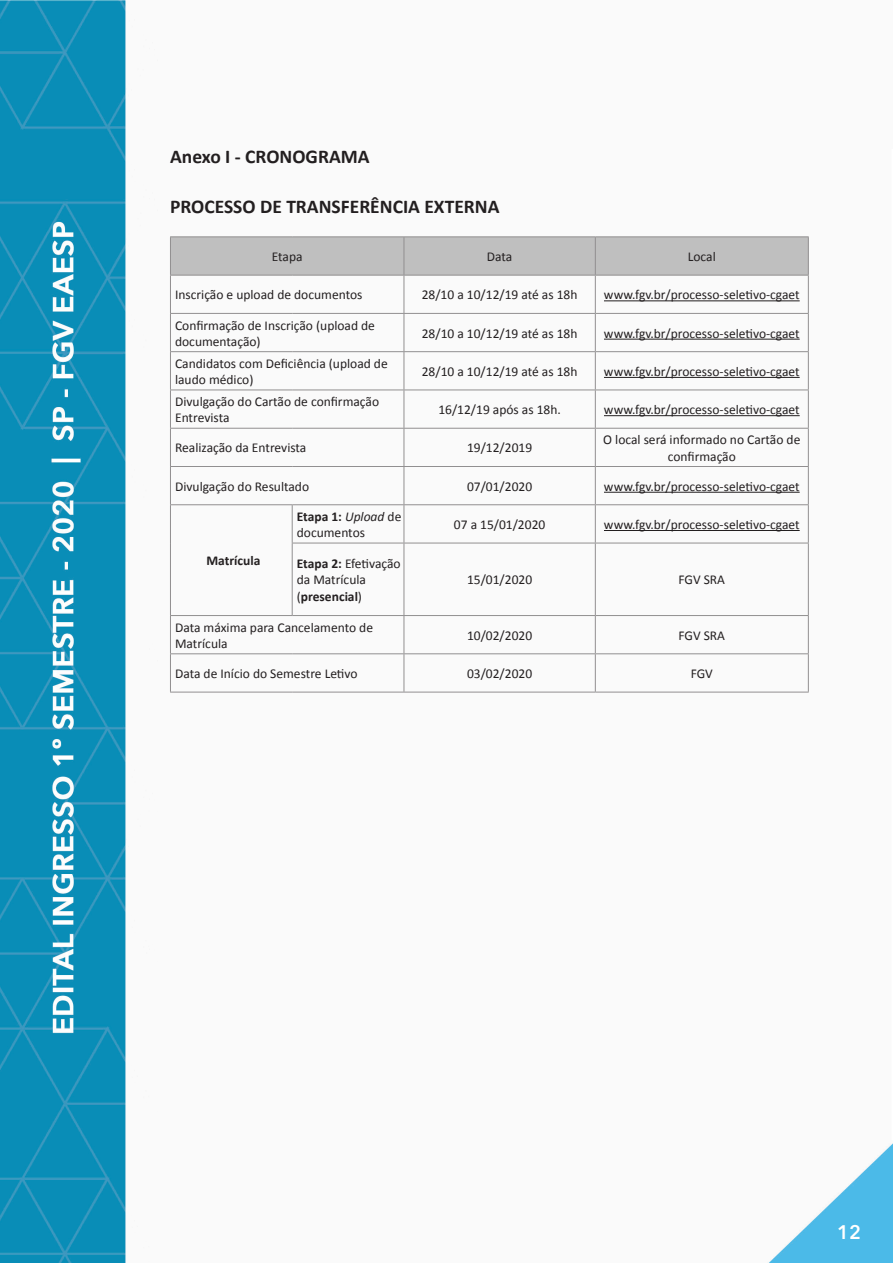
<style>
.page{position:relative;width:893px;height:1263px;background:#fff}
.page>*{position:absolute;margin:0;border:0;box-sizing:border-box;transform-origin:0 0}
.t1{font:700 19.5px "Calibri";color:#231f20}
.t2{font:600 19.5px "Avenir Next LT Pro";color:#fff}
.t3{font:13.5px/16.2px "Calibri";color:#231f20}
.t4{font:700 13.5px "Calibri";color:#231f20}
.s1{font-weight:700}
.s2{font-style:italic}
</style>
<div class="page">
<img style="left:0;top:0;width:893px;height:1262px">
<div style="left:170px;top:0;width:723px;height:149px;background:#fafafa"></div>
<div style="left:171px;top:237px;width:637px;height:38px;background:#bfbfbf"></div>
<hr style="left:170px;top:236px;width:122px;height:1px;background:#918f90">
<hr style="left:170px;top:237px;width:1px;height:38px;background:#918f90">
<hr style="left:292px;top:236px;width:112px;height:1px;background:#918f90">
<hr style="left:404px;top:236px;width:191px;height:1px;background:#918f90">
<hr style="left:404px;top:237px;width:1px;height:38px;background:#918f90">
<hr style="left:595px;top:236px;width:214px;height:1px;background:#918f90">
<hr style="left:595px;top:237px;width:1px;height:38px;background:#918f90">
<hr style="left:808px;top:237px;width:1px;height:38px;background:#918f90">
<hr style="left:170px;top:275px;width:122px;height:1px;background:#918f90">
<hr style="left:170px;top:275px;width:1px;height:38px;background:#918f90">
<hr style="left:292px;top:275px;width:112px;height:1px;background:#918f90">
<hr style="left:404px;top:275px;width:191px;height:1px;background:#918f90">
<hr style="left:404px;top:275px;width:1px;height:38px;background:#918f90">
<hr style="left:595px;top:275px;width:214px;height:1px;background:#918f90">
<hr style="left:595px;top:275px;width:1px;height:38px;background:#918f90">
<hr style="left:808px;top:275px;width:1px;height:38px;background:#918f90">
<hr style="left:170px;top:313px;width:122px;height:1px;background:#918f90">
<hr style="left:170px;top:314px;width:1px;height:37px;background:#918f90">
<hr style="left:292px;top:313px;width:112px;height:1px;background:#918f90">
<hr style="left:404px;top:313px;width:191px;height:1px;background:#918f90">
<hr style="left:404px;top:314px;width:1px;height:37px;background:#918f90">
<hr style="left:595px;top:313px;width:214px;height:1px;background:#918f90">
<hr style="left:595px;top:314px;width:1px;height:37px;background:#918f90">
<hr style="left:808px;top:314px;width:1px;height:37px;background:#918f90">
<hr style="left:170px;top:351px;width:122px;height:1px;background:#918f90">
<hr style="left:170px;top:352px;width:1px;height:38px;background:#918f90">
<hr style="left:292px;top:351px;width:112px;height:1px;background:#918f90">
<hr style="left:404px;top:351px;width:191px;height:1px;background:#918f90">
<hr style="left:404px;top:352px;width:1px;height:38px;background:#918f90">
<hr style="left:595px;top:351px;width:214px;height:1px;background:#918f90">
<hr style="left:595px;top:352px;width:1px;height:38px;background:#918f90">
<hr style="left:808px;top:352px;width:1px;height:38px;background:#918f90">
<hr style="left:170px;top:390px;width:122px;height:1px;background:#918f90">
<hr style="left:170px;top:390px;width:1px;height:38px;background:#918f90">
<hr style="left:292px;top:390px;width:112px;height:1px;background:#918f90">
<hr style="left:404px;top:390px;width:191px;height:1px;background:#918f90">
<hr style="left:404px;top:390px;width:1px;height:38px;background:#918f90">
<hr style="left:595px;top:390px;width:214px;height:1px;background:#918f90">
<hr style="left:595px;top:390px;width:1px;height:38px;background:#918f90">
<hr style="left:808px;top:390px;width:1px;height:38px;background:#918f90">
<hr style="left:170px;top:428px;width:122px;height:1px;background:#918f90">
<hr style="left:170px;top:429px;width:1px;height:37px;background:#918f90">
<hr style="left:292px;top:428px;width:112px;height:1px;background:#918f90">
<hr style="left:404px;top:428px;width:191px;height:1px;background:#918f90">
<hr style="left:404px;top:429px;width:1px;height:37px;background:#918f90">
<hr style="left:595px;top:428px;width:214px;height:1px;background:#918f90">
<hr style="left:595px;top:429px;width:1px;height:37px;background:#918f90">
<hr style="left:808px;top:429px;width:1px;height:37px;background:#918f90">
<hr style="left:170px;top:466px;width:122px;height:1px;background:#918f90">
<hr style="left:170px;top:467px;width:1px;height:37px;background:#918f90">
<hr style="left:292px;top:466px;width:112px;height:1px;background:#918f90">
<hr style="left:404px;top:466px;width:191px;height:1px;background:#918f90">
<hr style="left:404px;top:467px;width:1px;height:37px;background:#918f90">
<hr style="left:595px;top:466px;width:214px;height:1px;background:#918f90">
<hr style="left:595px;top:467px;width:1px;height:37px;background:#918f90">
<hr style="left:808px;top:467px;width:1px;height:37px;background:#918f90">
<hr style="left:170px;top:504px;width:122px;height:1px;background:#918f90">
<hr style="left:170px;top:505px;width:1px;height:38px;background:#918f90">
<hr style="left:170px;top:543px;width:1px;height:72px;background:#918f90">
<hr style="left:292px;top:504px;width:112px;height:1px;background:#918f90">
<hr style="left:292px;top:505px;width:1px;height:38px;background:#918f90">
<hr style="left:404px;top:504px;width:191px;height:1px;background:#918f90">
<hr style="left:404px;top:505px;width:1px;height:38px;background:#918f90">
<hr style="left:595px;top:504px;width:214px;height:1px;background:#918f90">
<hr style="left:595px;top:505px;width:1px;height:38px;background:#918f90">
<hr style="left:808px;top:505px;width:1px;height:38px;background:#918f90">
<hr style="left:292px;top:543px;width:112px;height:1px;background:#918f90">
<hr style="left:292px;top:543px;width:1px;height:72px;background:#918f90">
<hr style="left:404px;top:543px;width:191px;height:1px;background:#918f90">
<hr style="left:404px;top:543px;width:1px;height:72px;background:#918f90">
<hr style="left:595px;top:543px;width:214px;height:1px;background:#918f90">
<hr style="left:595px;top:543px;width:1px;height:72px;background:#918f90">
<hr style="left:808px;top:543px;width:1px;height:72px;background:#918f90">
<hr style="left:170px;top:615px;width:122px;height:1px;background:#918f90">
<hr style="left:170px;top:616px;width:1px;height:37px;background:#918f90">
<hr style="left:292px;top:615px;width:112px;height:1px;background:#918f90">
<hr style="left:404px;top:615px;width:191px;height:1px;background:#918f90">
<hr style="left:404px;top:616px;width:1px;height:37px;background:#918f90">
<hr style="left:595px;top:615px;width:214px;height:1px;background:#918f90">
<hr style="left:595px;top:616px;width:1px;height:37px;background:#918f90">
<hr style="left:808px;top:616px;width:1px;height:37px;background:#918f90">
<hr style="left:170px;top:653px;width:122px;height:1px;background:#918f90">
<hr style="left:170px;top:654px;width:1px;height:38px;background:#918f90">
<hr style="left:292px;top:653px;width:112px;height:1px;background:#918f90">
<hr style="left:404px;top:653px;width:191px;height:1px;background:#918f90">
<hr style="left:404px;top:654px;width:1px;height:38px;background:#918f90">
<hr style="left:595px;top:653px;width:214px;height:1px;background:#918f90">
<hr style="left:595px;top:654px;width:1px;height:38px;background:#918f90">
<hr style="left:808px;top:654px;width:1px;height:38px;background:#918f90">
<hr style="left:170px;top:692px;width:122px;height:1px;background:#918f90">
<hr style="left:292px;top:692px;width:112px;height:1px;background:#918f90">
<hr style="left:404px;top:692px;width:191px;height:1px;background:#918f90">
<hr style="left:595px;top:692px;width:214px;height:1px;background:#918f90">
<hr style="left:604px;top:300px;width:196px;height:1px;background:#231f20">
<hr style="left:604px;top:339px;width:196px;height:1px;background:#231f20">
<hr style="left:604px;top:377px;width:196px;height:1px;background:#231f20">
<hr style="left:604px;top:415px;width:196px;height:1px;background:#231f20">
<hr style="left:604px;top:492px;width:196px;height:1px;background:#231f20">
<hr style="left:604px;top:530px;width:196px;height:1px;background:#231f20">
<h1 class="t1" style="left:170px;top:145px;width:201px">Anexo I - CRONOGRAMA</h1>
<h1 class="t1" style="left:170px;top:195px;width:331px">PROCESSO DE TRANSFERÊNCIA EXTERNA</h1>
<p class="t3" style="left:272px;top:248px;width:32px">Etapa</p>
<p class="t3" style="left:487px;top:248px;width:27px">Data</p>
<p class="t3" style="left:688px;top:248px;width:29px">Local</p>
<p class="t3" style="left:175px;top:286px;width:189px">Inscrição e upload de documentos</p>
<p class="t3" style="left:422px;top:286px;width:157px">28/10 a 10/12/19 até as 18h</p>
<p class="t3" style="left:604px;top:286px;width:197px">www.fgv.br/processo-seletivo-cgaet</p>
<p class="t3" style="left:175px;top:316px;width:201px">Confirmação de Inscrição (upload de documentação)</p>
<p class="t3" style="left:422px;top:324px;width:157px">28/10 a 10/12/19 até as 18h</p>
<p class="t3" style="left:604px;top:324px;width:197px">www.fgv.br/processo-seletivo-cgaet</p>
<p class="t3" style="left:175px;top:355px;width:214px">Candidatos com Deficiência (upload de laudo médico)</p>
<p class="t3" style="left:422px;top:363px;width:157px">28/10 a 10/12/19 até as 18h</p>
<p class="t3" style="left:604px;top:363px;width:197px">www.fgv.br/processo-seletivo-cgaet</p>
<p class="t3" style="left:175px;top:393px;width:205px">Divulgação do Cartão de confirmação<br>Entrevista</p>
<p class="t3" style="left:438px;top:401px;width:124px">16/12/19 após as 18h.</p>
<p class="t3" style="left:604px;top:401px;width:197px">www.fgv.br/processo-seletivo-cgaet</p>
<p class="t3" style="left:175px;top:439px;width:133px">Realização da Entrevista</p>
<p class="t3" style="left:467px;top:439px;width:67px">19/12/2019</p>
<p class="t3" style="left:603px;top:431px;width:199px;text-align:center">O local será informado no Cartão de confirmação</p>
<p class="t3" style="left:175px;top:477px;width:136px">Divulgação do Resultado</p>
<p class="t3" style="left:467px;top:477px;width:67px">07/01/2020</p>
<p class="t3" style="left:604px;top:477px;width:197px">www.fgv.br/processo-seletivo-cgaet</p>
<p class="t4" style="left:206px;top:552px;width:56px">Matrícula</p>
<p class="t3" style="left:297px;top:508px;width:106px"><span class="s1">Etapa 1:</span> <span class="s2">Upload</span> de documentos</p>
<p class="t3" style="left:454px;top:516px;width:93px">07 a 15/01/2020</p>
<p class="t3" style="left:604px;top:516px;width:197px">www.fgv.br/processo-seletivo-cgaet</p>
<p class="t3" style="left:297px;top:555px;width:105px"><span class="s1">Etapa 2:</span> Efetivação da Matrícula (<span class="s1">presencial</span>)</p>
<p class="t3" style="left:467px;top:571px;width:67px">15/01/2020</p>
<p class="t3" style="left:678px;top:571px;width:48px">FGV SRA</p>
<p class="t3" style="left:175px;top:618px;width:199px">Data máxima para Cancelamento de<br>Matrícula</p>
<p class="t3" style="left:467px;top:626px;width:67px">10/02/2020</p>
<p class="t3" style="left:678px;top:626px;width:48px">FGV SRA</p>
<p class="t3" style="left:175px;top:665px;width:184px">Data de Início do Semestre Letivo</p>
<p class="t3" style="left:467px;top:665px;width:67px">03/02/2020</p>
<p class="t3" style="left:691px;top:665px;width:24px">FGV</p>
<h1 class="t2" style="left:837px;top:1220px;width:25px">12</h1>
</div>
